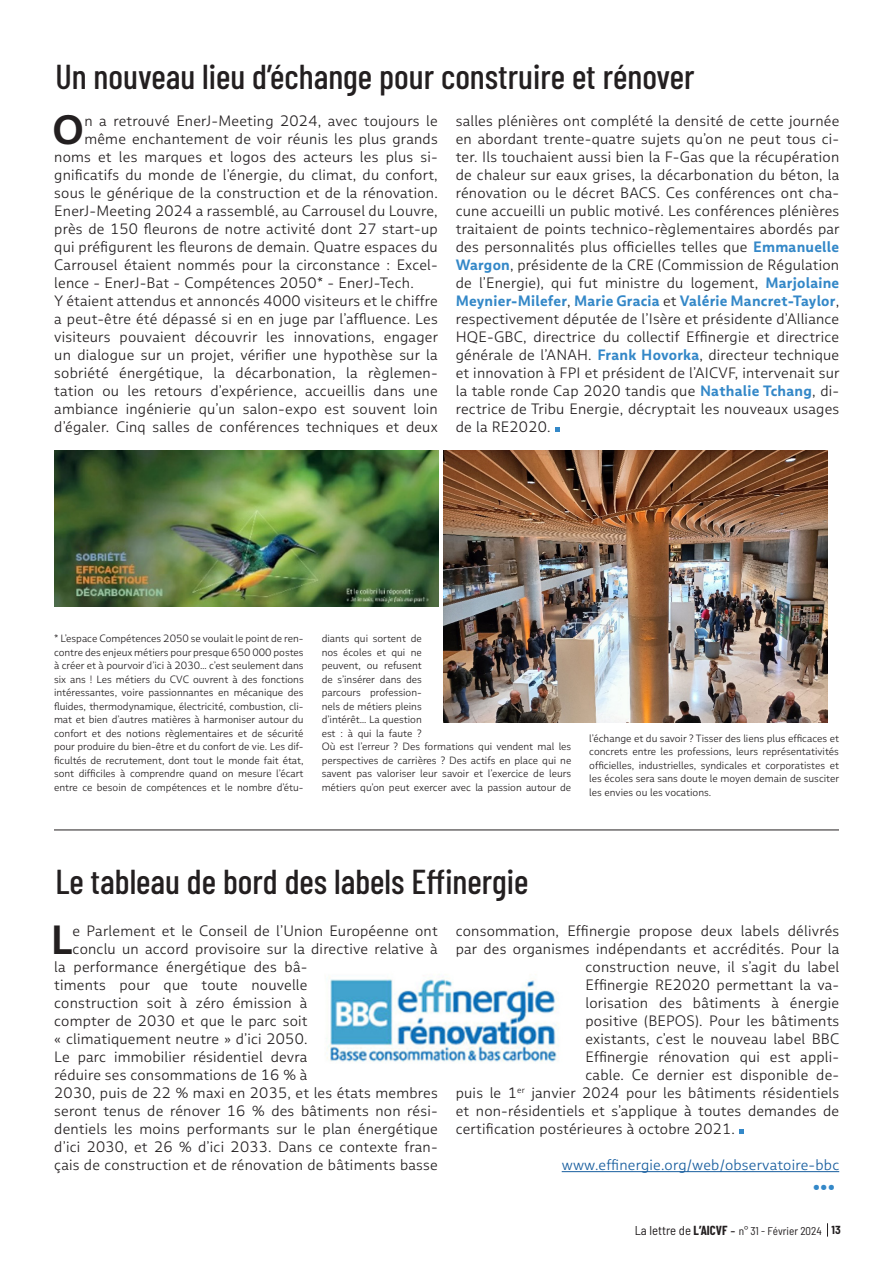
<style>
.page{position:relative;width:893px;height:1263px;background:#fff}
.page>*{position:absolute;margin:0;border:0;box-sizing:border-box;transform-origin:0 0}
.texte_courant_actu{font:700 40.65px "Multiple Sans Pro";color:#231f20}
.titre_actu{font:500 34.5px "Barlow Condensed";color:#231f20}
.tetiere_bleue{font:700 33px "Barlow Condensed";color:#3488c8}
.texte_courant_actu-2{font:300 15px/18px "Multiple Sans Pro";letter-spacing:.015em;color:#231f20;text-align:justify}
.texte_courant_actu-3{font:300 15px "Multiple Sans Pro";letter-spacing:.015em;color:#175d9e}
.t1{font:semi-condensed 11.25px "Barlow";color:#231f20}
.texte_courant_actu-4{font:300 10.5px/13.5px "Multiple Sans Pro";color:#231f20;text-align:justify}
.s1{font-weight:700;color:#3488c8}
.s2{font-size:12.75px}
.s3{font-family:"Barlow Condensed";font-weight:700;font-stretch:normal;font-size:12.75px}
.s4{font-family:"Multiple Sans Pro";font-stretch:normal;font-size:12.75px}
.s5{font-weight:700;font-size:11.4px}
</style>
<div class="page">
<svg style="left:827px;top:1223px;width:1px;height:13px"></svg>
<svg style="left:555px;top:427px;width:5px;height:5px"></svg>
<hr style="left:562px;top:1171px;width:277px;height:1px;background:#175d9e">
<svg style="left:739px;top:1129px;width:5px;height:5px"></svg>
<img style="left:54px;top:450px;width:385px;height:156px">
<img style="left:443px;top:450px;width:385px;height:272px">
<hr style="left:54px;top:829px;width:785px;height:1px;background:#231f20">
<img style="left:326px;top:976px;width:231px;height:86px">
<p class="titre_actu" style="left:55px;top:51px;width:641px">Un nouveau lieu d’échange pour construire et rénover</p>
<p class="texte_courant_actu" style="left:53px;top:104px;width:33px">O</p>
<p class="texte_courant_actu-2" style="left:84px;top:112px;width:355px">n a retrouvé EnerJ-Meeting 2024, avec toujours le</p>
<p class="texte_courant_actu-2" style="left:84px;top:130px;width:355px">même enchantement de voir réunis les plus grands</p>
<p class="texte_courant_actu-2" style="left:54px;top:148px;width:385px">noms et les marques et logos des acteurs les plus si-</p>
<p class="texte_courant_actu-2" style="left:54px;top:166px;width:385px">gnificatifs du monde de l’énergie, du climat, du confort,</p>
<p class="texte_courant_actu-2" style="left:54px;top:184px;width:385px">sous le générique de la construction et de la rénovation.</p>
<p class="texte_courant_actu-2" style="left:54px;top:202px;width:385px">EnerJ-Meeting 2024 a rassemblé, au Carrousel du Louvre,</p>
<p class="texte_courant_actu-2" style="left:54px;top:220px;width:385px">près de 150 fleurons de notre activité dont 27 start-up</p>
<p class="texte_courant_actu-2" style="left:54px;top:238px;width:385px">qui préfigurent les fleurons de demain. Quatre espaces du</p>
<p class="texte_courant_actu-2" style="left:54px;top:256px;width:385px">Carrousel étaient nommés pour la circonstance : Excel-</p>
<p class="texte_courant_actu-2" style="left:54px;top:274px;width:361px">lence - EnerJ-Bat - Compétences 2050* - EnerJ-Tech.</p>
<p class="texte_courant_actu-2" style="left:54px;top:292px;width:385px">Y étaient attendus et annoncés 4000 visiteurs et le chiffre a peut-être été dépassé si en en juge par l’affluence. Les visiteurs pouvaient découvrir les innovations, engager un dialogue sur un projet, vérifier une hypothèse sur la sobriété énergétique, la décarbonation, la règlemen&shy;tation ou les retours d’expérience, accueillis dans une ambiance ingénierie qu’un salon-expo est souvent loin d’égaler. Cinq salles de conférences techniques et deux</p>
<p class="texte_courant_actu-2" style="left:456px;top:112px;width:385px">salles plénières ont complété la densité de cette journée en abordant trente-quatre sujets qu’on ne peut tous ci&shy;ter. Ils touchaient aussi bien la F-Gas que la récupération de chaleur sur eaux grises, la décarbonation du béton, la rénovation ou le décret BACS. Ces conférences ont cha&shy;cune accueilli un public motivé. Les conférences plénières traitaient de points technico-règlementaires abordés par des personnalités plus officielles telles que <span class="s1">Emmanuelle Wargon</span>, présidente de la CRE (Commission de Régulation de l’Energie), qui fut ministre du logement, <span class="s1">Marjolaine Meynier-Milefer</span>, <span class="s1">Marie Gracia</span> et <span class="s1">Valérie Mancret-Taylor</span>, respectivement députée de l’Isère et présidente d’Alliance HQE-GBC, directrice du collectif Effinergie et directrice générale de l’ANAH. <span class="s1">Frank Hovorka</span>, directeur technique et innovation à FPI et président de l’AICVF, intervenait sur la table ronde Cap 2020 tandis que <span class="s1">Nathalie Tchang</span>, di&shy;rectrice de Tribu Energie, décryptait les nouveaux usages de la RE2020.</p>
<p class="texte_courant_actu-4" style="left:54px;top:631px;width:251px">* L’espace Compétences 2050 se voulait le point de ren&shy;contre des enjeux métiers pour presque 650 000 postes à créer et à pourvoir d’ici à 2030… c’est seulement dans six ans ! Les métiers du CVC ouvrent à des fonctions intéressantes, voire passionnantes en mécanique des fluides, thermodynamique, électricité, combustion, cli&shy;mat et bien d’autres matières à harmoniser autour du confort et des notions règlementaires et de sécurité pour produire du bien-être et du confort de vie. Les dif&shy;ficultés de recrutement, dont tout le monde fait état, sont difficiles à comprendre quand on mesure l’écart entre ce besoin de compétences et le nombre d’étu-</p>
<p class="texte_courant_actu-4" style="left:322px;top:631px;width:251px;text-align:left">diants qui sortent de<br>nos écoles et qui ne<br>peuvent, ou refusent<br>de s’insérer dans des<br>parcours profession-<br>nels de métiers pleins<br>d’intérêt… La question<br>est : à qui la faute ?<br>Où est l’erreur ? Des formations qui vendent mal les perspectives de carrières ? Des actifs en place qui ne savent pas valoriser leur savoir et l’exercice de leurs métiers qu’on peut exercer avec la passion autour de</p>
<p class="texte_courant_actu-4" style="left:589px;top:731px;width:251px">l’échange et du savoir ? Tisser des liens plus efficaces et concrets entre les professions, leurs représentativités officielles, industrielles, syndicales et corporatistes et les écoles sera sans doute le moyen demain de susciter les envies ou les vocations.</p>
<p class="titre_actu" style="left:55px;top:857px;width:475px">Le tableau de bord des labels Effinergie</p>
<p class="texte_courant_actu" style="left:51px;top:914px;width:23px">L</p>
<p class="texte_courant_actu-2" style="left:73px;top:922px;width:367px">e Parlement et le Conseil de l’Union Européenne ont</p>
<p class="texte_courant_actu-2" style="left:73px;top:940px;width:367px">conclu un accord provisoire sur la directive relative à</p>
<p class="texte_courant_actu-2" style="left:54px;top:958px;width:255px">la performance énergétique des bâ-</p>
<p class="texte_courant_actu-2" style="left:54px;top:976px;width:255px">timents pour que toute nouvelle</p>
<p class="texte_courant_actu-2" style="left:54px;top:994px;width:255px">construction soit à zéro émission à</p>
<p class="texte_courant_actu-2" style="left:54px;top:1012px;width:255px">compter de 2030 et que le parc soit</p>
<p class="texte_courant_actu-2" style="left:54px;top:1030px;width:255px">« climatiquement neutre » d’ici 2050.</p>
<p class="texte_courant_actu-2" style="left:54px;top:1048px;width:255px">Le parc immobilier résidentiel devra</p>
<p class="texte_courant_actu-2" style="left:54px;top:1066px;width:255px">réduire ses consommations de 16 % à</p>
<p class="texte_courant_actu-2" style="left:54px;top:1084px;width:385px">2030, puis de 22 % maxi en 2035, et les états membres</p>
<p class="texte_courant_actu-2" style="left:54px;top:1102px;width:385px">seront tenus de rénover 16 % des bâtiments non rési-</p>
<p class="texte_courant_actu-2" style="left:54px;top:1120px;width:385px">dentiels les moins performants sur le plan énergétique</p>
<p class="texte_courant_actu-2" style="left:54px;top:1138px;width:385px">d’ici 2030, et 26 % d’ici 2033. Dans ce contexte fran-</p>
<p class="texte_courant_actu-2" style="left:54px;top:1156px;width:385px">çais de construction et de rénovation de bâtiments basse</p>
<p class="texte_courant_actu-2" style="left:456px;top:922px;width:385px">consommation, Effinergie propose deux labels délivrés</p>
<p class="texte_courant_actu-2" style="left:456px;top:940px;width:385px">par des organismes indépendants et accrédités. Pour la</p>
<p class="texte_courant_actu-2" style="left:585px;top:958px;width:255px">construction neuve, il s’agit du label</p>
<p class="texte_courant_actu-2" style="left:585px;top:976px;width:255px">Effinergie RE2020 permettant la va-</p>
<p class="texte_courant_actu-2" style="left:585px;top:994px;width:255px">lorisation des bâtiments à énergie</p>
<p class="texte_courant_actu-2" style="left:585px;top:1012px;width:255px">positive (BEPOS). Pour les bâtiments</p>
<p class="texte_courant_actu-2" style="left:585px;top:1030px;width:255px">existants, c’est le nouveau label BBC</p>
<p class="texte_courant_actu-2" style="left:585px;top:1048px;width:255px">Effinergie rénovation qui est appli-</p>
<p class="texte_courant_actu-2" style="left:585px;top:1066px;width:255px">cable. Ce dernier est disponible de-</p>
<p class="texte_courant_actu-2" style="left:456px;top:1084px;width:385px">puis le 1<sup>er</sup> janvier 2024 pour les bâtiments résidentiels</p>
<p class="texte_courant_actu-2" style="left:456px;top:1102px;width:385px">et non-résidentiels et s’applique à toutes demandes de</p>
<p class="texte_courant_actu-2" style="left:456px;top:1120px;width:281px">certification postérieures à octobre 2021.</p>
<p class="texte_courant_actu-3" style="left:562px;top:1156px;width:279px">www.effinergie.org/web/observatoire-bbc</p>
<p class="tetiere_bleue" style="left:813px;top:1155px;width:24px">...</p>
<p class="t1" style="left:635px;top:1224px;width:207px"><span class="s2">La lettre de</span> <span class="s3">L’AICVF</span> <span class="s4">-</span> n° 31 - Février 2024 <span class="s5">13</span></p>
</div>
